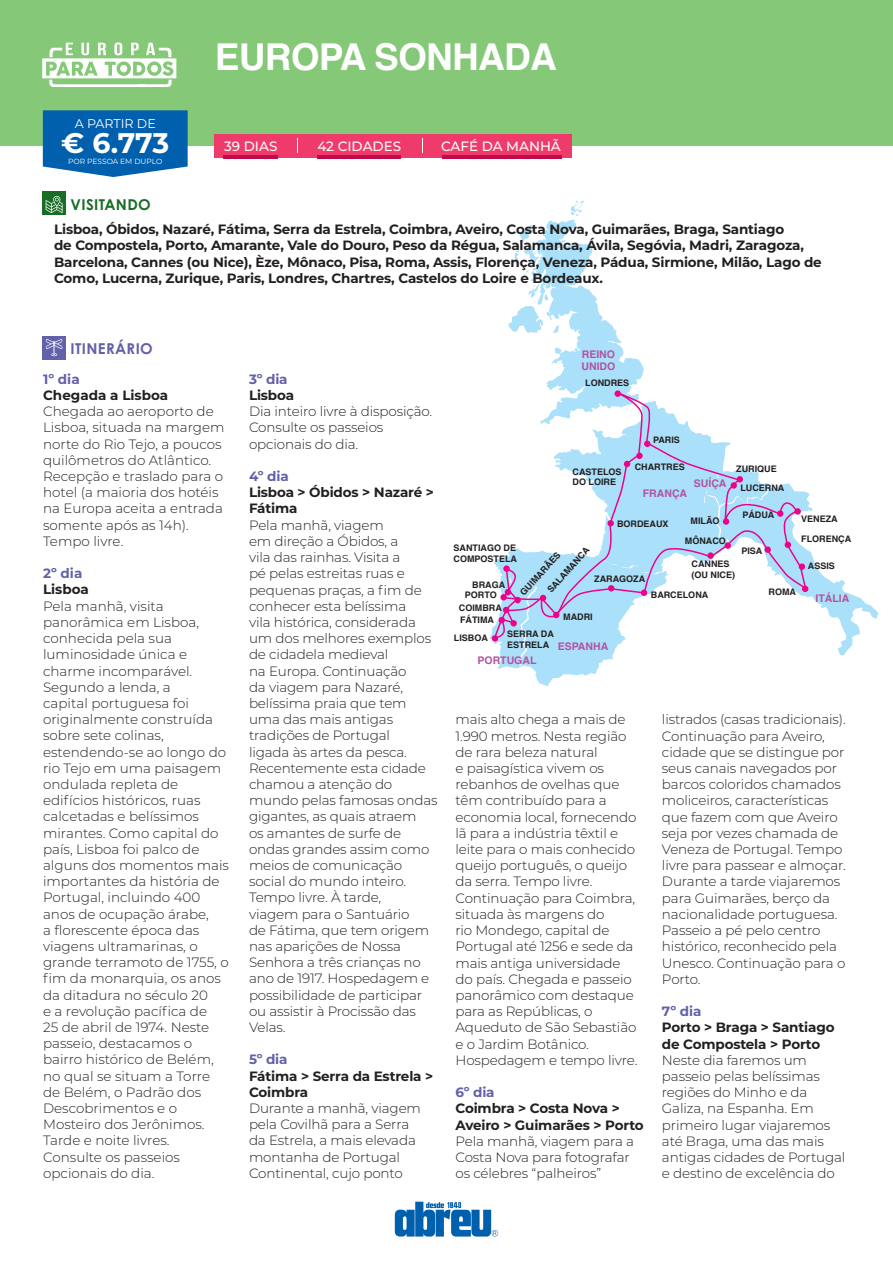
<style>
.page{position:relative;width:893px;height:1263px;background:#fff}
.page>*{position:absolute;margin:0;border:0;box-sizing:border-box;transform-origin:0 0}
.t1{font:700 37.05px "Helvetica";letter-spacing:-.02em;color:#fff}
.t2{font:700 28.35px "Montserrat";color:#fff}
.t3{font:700 15px "Century Gothic Std";letter-spacing:.025em;color:#6261a9}
.t4{font:700 15px "Century Gothic Std";letter-spacing:.025em;color:#196e26}
.t5{font:300 13.5px/16.2px "Montserrat";letter-spacing:-.01em;color:#231f20}
.t6{font:700 13.5px/16.2px "Montserrat";letter-spacing:-.01em;color:#231f20}
.t7{font:700 13.5px "Montserrat";letter-spacing:-.01em;color:#6261a9}
.t8{font:500 13.5px "Montserrat";color:#fff}
.t9{font:12.6px "Montserrat";color:#fff}
.t10{font:700 10.5px/12px "Helvetica";color:#b254a1}
.t11{font:700 9px/10.8px "Helvetica";color:#231f20}
.t12{font:7.5px "Montserrat";color:#fff}
</style>
<div class="page">
<svg style="left:489px;top:201px;width:389px;height:485px"></svg>
<div style="left:514px;top:597px;width:7px;height:6px;background:#ed028c;border-radius:50%"></div>
<div style="left:43px;top:336px;width:23px;height:23px;background:#6261a9"></div>
<svg style="left:46px;top:339px;width:17px;height:17px"></svg>
<div style="left:43px;top:192px;width:23px;height:23px;background:#196e26"></div>
<svg style="left:46px;top:196px;width:17px;height:17px"></svg>
<div style="left:0;top:0;width:893px;height:145px;background:#85c878"></div>
<div style="left:215px;top:134px;width:357px;height:23px;background:#ef3b6b"></div>
<hr style="left:223px;top:156px;width:54px;height:3px;background:#c30a49">
<hr style="left:318px;top:155px;width:83px;height:4px;background:#c30a49">
<hr style="left:443px;top:156px;width:119px;height:3px;background:#c30a49">
<svg style="left:297px;top:138px;width:1px;height:15px"></svg>
<svg style="left:422px;top:138px;width:1px;height:15px"></svg>
<svg style="left:42px;top:42px;width:134px;height:45px"></svg>
<svg style="left:43px;top:110px;width:145px;height:67px;background:#156db4"></svg>
<svg style="left:395px;top:1202px;width:103px;height:34px"></svg>
<p class="t9" style="left:75px;top:115px;width:83px">A PARTIR DE</p>
<h2 class="t2" style="left:61px;top:123px;width:110px">€ 6.773</h2>
<p class="t12" style="left:68px;top:157px;width:96px">POR PESSOA EM DUPLO</p>
<p class="t4" style="left:71px;top:195px;width:82px">VISITANDO</p>
<h1 class="t1" style="left:215px;top:27px;width:344px">EUROPA SONHADA</h1>
<p class="t8" style="left:224px;top:137px;width:55px">39 DIAS</p>
<p class="t8" style="left:317px;top:137px;width:85px">42 CIDADES</p>
<p class="t8" style="left:441px;top:137px;width:121px">CAFÉ DA MANHÃ</p>
<p class="t6" style="left:54px;top:221px;width:769px">Lisboa, Óbidos, Nazaré, Fátima, Serra da Estrela, Coimbra, Aveiro, Costa Nova, Guimarães, Braga, Santiago<br>de Compostela, Porto, Amarante, Vale do Douro, Peso da Régua, Salamanca, Ávila, Segóvia, Madri, Zaragoza, Barcelona, Cannes (ou Nice), Èze, Mônaco, Pisa, Roma, Assis, Florença, Veneza, Pádua, Sirmione, Milão, Lago de Como, Lucerna, Zurique, Paris, Londres, Chartres, Castelos do Loire e Bordeaux.</p>
<p class="t3" style="left:71px;top:339px;width:84px">ITINERÁRIO</p>
<p class="t7" style="left:43px;top:369px;width:38px">1º dia</p>
<p class="t6" style="left:43px;top:386px;width:127px">Chegada a Lisboa</p>
<p class="t5" style="left:43px;top:403px;width:183px">Chegada ao aeroporto de<br>Lisboa, situada na margem norte do Rio Tejo, a poucos quilômetros do Atlântico.<br>Recepção e traslado para o hotel (a maioria dos hotéis na Europa aceita a entrada somente após as 14h).<br>Tempo livre.</p>
<p class="t7" style="left:43px;top:564px;width:41px">2º dia</p>
<p class="t6" style="left:43px;top:581px;width:47px">Lisboa</p>
<p class="t5" style="left:43px;top:597px;width:187px">Pela manhã, visita panorâmica em Lisboa, conhecida pela sua luminosidade única e charme incomparável.<br>Segundo a lenda, a<br>capital portuguesa foi originalmente construída sobre sete colinas, estendendo-se ao longo do rio Tejo em uma paisagem ondulada repleta de edifícios históricos, ruas calcetadas e belíssimos mirantes. Como capital do país, Lisboa foi palco de alguns dos momentos mais importantes da história de<br>Portugal, incluindo 400 anos de ocupação árabe,<br>a florescente época das viagens ultramarinas, o grande terramoto de 1755, o fim da monarquia, os anos da ditadura no século 20<br>e a revolução pacífica de<br>25 de abril de 1974. Neste passeio, destacamos o bairro histórico de Belém, no qual se situam a Torre de Belém, o Padrão dos<br>Descobrimentos e o<br>Mosteiro dos Jerônimos.<br>Tarde e noite livres.<br>Consulte os passeios opcionais do dia.</p>
<p class="t7" style="left:249px;top:369px;width:40px">3º dia</p>
<p class="t6" style="left:249px;top:386px;width:47px">Lisboa</p>
<p class="t5" style="left:249px;top:403px;width:185px">Dia inteiro livre à disposição.<br>Consulte os passeios opcionais do dia.</p>
<p class="t7" style="left:249px;top:467px;width:41px">4º dia</p>
<p class="t6" style="left:249px;top:484px;width:186px">Lisboa &gt; Óbidos &gt; Nazaré &gt;<br>Fátima</p>
<p class="t5" style="left:249px;top:516px;width:190px">Pela manhã, viagem<br>em direção a Óbidos, a<br>vila das rainhas. Visita a<br>pé pelas estreitas ruas e pequenas praças, a fim de conhecer esta belíssima<br>vila histórica, considerada um dos melhores exemplos de cidadela medieval<br>na Europa. Continuação<br>da viagem para Nazaré, belíssima praia que tem uma das mais antigas tradições de Portugal<br>ligada às artes da pesca.<br>Recentemente esta cidade chamou a atenção do mundo pelas famosas ondas gigantes, as quais atraem<br>os amantes de surfe de ondas grandes assim como meios de comunicação social do mundo inteiro.<br>Tempo livre. À tarde,<br>viagem para o Santuário<br>de Fátima, que tem origem nas aparições de Nossa<br>Senhora a três crianças no ano de 1917. Hospedagem e possibilidade de participar ou assistir à Procissão das<br>Velas.</p>
<p class="t7" style="left:249px;top:1050px;width:40px">5º dia</p>
<p class="t6" style="left:249px;top:1067px;width:186px">Fátima &gt; Serra da Estrela &gt;<br>Coimbra</p>
<p class="t5" style="left:249px;top:1100px;width:173px">Durante a manhã, viagem pela Covilhã para a Serra da Estrela, a mais elevada montanha de Portugal<br>Continental, cujo ponto</p>
<p class="t10" style="left:581px;top:349px;width:35px">REINO<br>UNIDO</p>
<p class="t11" style="left:585px;top:378px;width:46px">LONDRES</p>
<p class="t11" style="left:653px;top:434px;width:28px">PARIS</p>
<p class="t11" style="left:635px;top:461px;width:51px">CHARTRES</p>
<p class="t11" style="left:573px;top:466px;width:51px">CASTELOS</p>
<p class="t11" style="left:736px;top:464px;width:42px">ZURIQUE</p>
<p class="t11" style="left:573px;top:477px;width:45px">DO LOIRE</p>
<p class="t11" style="left:617px;top:518px;width:53px">BORDEAUX</p>
<p class="t10" style="left:694px;top:478px;width:34px">SUÍÇA</p>
<p class="t11" style="left:740px;top:482px;width:45px">LUCERNA</p>
<p class="t10" style="left:643px;top:487px;width:46px">FRANÇA</p>
<p class="t11" style="left:742px;top:510px;width:33px">PÁDUA</p>
<p class="t11" style="left:691px;top:516px;width:30px">MILÃO</p>
<p class="t11" style="left:801px;top:514px;width:38px">VENEZA</p>
<p class="t11" style="left:685px;top:535px;width:42px">MÔNACO</p>
<p class="t11" style="left:801px;top:533px;width:51px">FLORENÇA</p>
<p class="t11" style="left:808px;top:561px;width:29px">ASSIS</p>
<p class="t11" style="left:454px;top:543px;width:65px">SANTIAGO DE<br>COMPOSTELA</p>
<p class="t11" style="left:465px;top:590px;width:33px">PORTO</p>
<p class="t11" style="left:545px;top:588px;width:59px;rotate:-48deg">SALAMANCA</p>
<p class="t11" style="left:741px;top:546px;width:23px">PISA</p>
<p class="t11" style="left:518px;top:590px;width:56px;rotate:-48deg">GUIMARÃES</p>
<p class="t11" style="left:507px;top:629px;width:48px">SERRA DA<br>ESTRELA</p>
<p class="t11" style="left:692px;top:559px;width:45px">CANNES (OU NICE)</p>
<p class="t11" style="left:594px;top:574px;width:52px">ZARAGOZA</p>
<p class="t11" style="left:472px;top:579px;width:34px">BRAGA</p>
<p class="t11" style="left:769px;top:587px;width:29px">ROMA</p>
<p class="t11" style="left:651px;top:590px;width:59px">BARCELONA</p>
<p class="t10" style="left:815px;top:592px;width:35px">ITÁLIA</p>
<p class="t11" style="left:459px;top:602px;width:44px;line-height:11.7px">COIMBRA<br>FÁTIMA</p>
<p class="t11" style="left:563px;top:612px;width:31px">MADRI</p>
<p class="t11" style="left:454px;top:633px;width:36px">LISBOA</p>
<p class="t10" style="left:558px;top:641px;width:52px">ESPANHA</p>
<p class="t10" style="left:478px;top:655px;width:60px">PORTUGAL</p>
<p class="t5" style="left:455px;top:711px;width:183px">mais alto chega a mais de<br>1.990 metros. Nesta região de rara beleza natural<br>e paisagística vivem os rebanhos de ovelhas que têm contribuído para a economia local, fornecendo lã para a indústria têxtil e leite para o mais conhecido queijo português, o queijo da serra. Tempo livre.<br>Continuação para Coimbra, situada às margens do<br>rio Mondego, capital de<br>Portugal até 1256 e sede da mais antiga universidade do país. Chegada e passeio panorâmico com destaque para as Repúblicas, o<br>Aqueduto de São Sebastião e o Jardim Botânico.<br>Hospedagem e tempo livre.</p>
<p class="t7" style="left:455px;top:1082px;width:41px">6º dia</p>
<p class="t6" style="left:455px;top:1100px;width:190px">Coimbra &gt; Costa Nova &gt;<br>Aveiro &gt; Guimarães &gt; Porto</p>
<p class="t5" style="left:455px;top:1132px;width:180px">Pela manhã, viagem para a<br>Costa Nova para fotografar os célebres “palheiros”</p>
<p class="t5" style="left:662px;top:711px;width:185px">listrados (casas tradicionais).<br>Continuação para Aveiro, cidade que se distingue por seus canais navegados por barcos coloridos chamados moliceiros, características que fazem com que Aveiro seja por vezes chamada de<br>Veneza de Portugal. Tempo livre para passear e almoçar.<br>Durante a tarde viajaremos para Guimarães, berço da nacionalidade portuguesa.<br>Passeio a pé pelo centro histórico, reconhecido pela<br>Unesco. Continuação para o<br>Porto.</p>
<p class="t7" style="left:662px;top:1001px;width:41px">7º dia</p>
<p class="t6" style="left:662px;top:1019px;width:174px">Porto &gt; Braga &gt; Santiago de Compostela &gt; Porto</p>
<p class="t5" style="left:662px;top:1051px;width:185px">Neste dia faremos um passeio pelas belíssimas regiões do Minho e da<br>Galiza, na Espanha. Em primeiro lugar viajaremos até Braga, uma das mais antigas cidades de Portugal e destino de excelência do</p>
</div>
